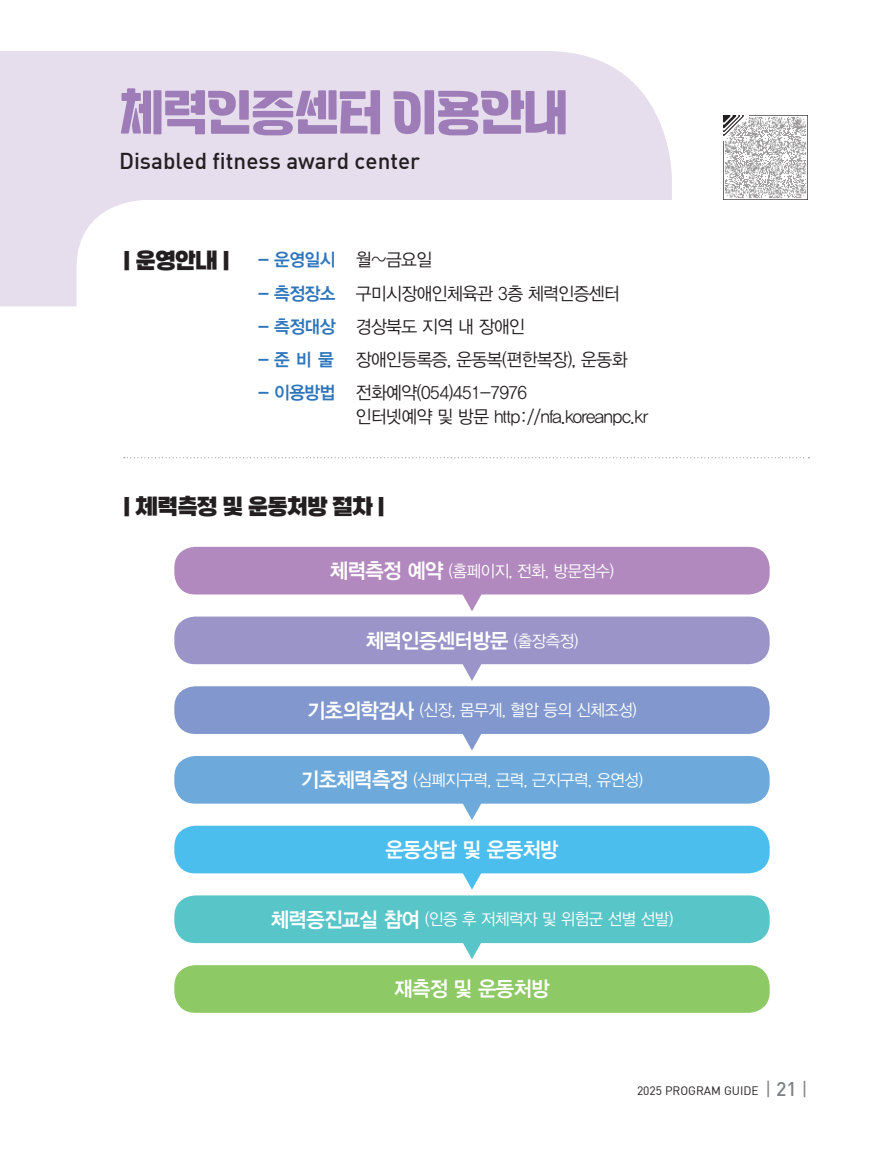
<style>
.page{position:relative;width:893px;height:1149px;background:#fff}
.page>*{position:absolute;margin:0;border:0;box-sizing:border-box;transform-origin:0 0}
.t1{font:54px "Tenada";letter-spacing:-.03em;color:#9d7cb7;scale:.95 1}
.t2{font:22.5px "Dinmed";color:#231f20}
.t3{font:22.5px "SB Aggro B";letter-spacing:-.03em;color:#231f20;scale:.95 1}
.t4{font:21px "YDIYGO340";letter-spacing:-.03em;color:#fff;scale:.95 1}
.t5{font:18px/24px "YDIYGO320";letter-spacing:-.03em;color:#231f20;scale:.95 1}
.t6{font:18px "YDIYGO340";color:#2e76bc;scale:.95 1}
.t7{font:16.5px "YDIYGO320";letter-spacing:-.03em;color:#fff;scale:.95 1}
.t8{font:12px "Dinreg";color:#231f20}
.s1{font-family:"YDIYGO320";color:#231f20}
.s2{font-family:"YDIYGO340";color:#2e76bc}
.s3{font-family:"YDIYGO340";font-size:21px}
.s4{font-family:"YDIYGO320";font-size:16.5px}
.s5{font-size:19.5px;color:#808285}
.s6{font-family:"Dinmed";font-size:19.5px;color:#808285}
</style>
<div class="page">
<div style="left:0;top:51px;width:672px;height:255px;background:#e6dded"></div>
<div style="left:77px;top:200px;width:731px;height:859px;background:#fff;border-radius:68px"></div>
<svg style="left:124px;top:457px;width:685px;height:1px"></svg>
<div style="left:174px;top:964px;width:596px;height:48px;background:#8dc964;border-radius:21px"></div>
<div style="left:174px;top:546px;width:596px;height:48px;background:#b289be;border-radius:21px"></div>
<svg style="left:462px;top:594px;width:20px;height:17px"></svg>
<div style="left:174px;top:616px;width:596px;height:48px;background:#9a94c8;border-radius:21px"></div>
<svg style="left:462px;top:664px;width:20px;height:16px"></svg>
<div style="left:174px;top:686px;width:596px;height:47px;background:#8197cd;border-radius:21px"></div>
<svg style="left:462px;top:733px;width:20px;height:17px"></svg>
<div style="left:174px;top:755px;width:596px;height:48px;background:#6da9db;border-radius:21px"></div>
<svg style="left:462px;top:803px;width:20px;height:16px"></svg>
<div style="left:174px;top:825px;width:596px;height:48px;background:#4bbeed;border-radius:21px"></div>
<svg style="left:462px;top:873px;width:20px;height:16px"></svg>
<div style="left:174px;top:895px;width:596px;height:47px;background:#58c5c8;border-radius:21px"></div>
<svg style="left:462px;top:942px;width:20px;height:16px"></svg>
<img style="left:723px;top:115px;width:85px;height:85px">
<h1 class="t1" style="left:119px;top:78px;width:475px">체력인증센터 이용안내</h1>
<p class="t2" style="left:119px;top:147px;width:303px">Disabled fitness award center</p>
<p class="t3" style="left:123px;top:249px;width:114px">| 운영안내 |</p>
<p class="t6" style="left:258px;top:249px;width:185px">- 운영일시 <span class="s1">월~금요일</span></p>
<p class="t5" style="left:258px;top:281px;width:382px"><span class="s2">- 측정장소</span> 구미시장애인체육관 3층 체력인증센터</p>
<p class="t5" style="left:258px;top:314px;width:282px"><span class="s2">- 측정대상</span> 경상북도 지역 내 장애인</p>
<p class="t5" style="left:258px;top:347px;width:390px"><span class="s2">- 준 비 물</span> 장애인등록증, 운동복(편한복장), 운동화</p>
<p class="t5" style="left:356px;top:380px;width:310px;text-indent:-98px"><span class="s2">- 이용방법</span> 전화예약(054)451-7976<br>인터넷예약 및 방문 http://nfa.koreanpc.kr</p>
<p class="t3" style="left:123px;top:495px;width:277px">| 체력측정 및 운동처방 절차 |</p>
<p class="t7" style="left:330px;top:562px;width:301px"><span class="s3">체력측정 예약</span> (홈페이지, 전화, 방문접수)</p>
<p class="t4" style="left:366px;top:628px;width:225px">체력인증센터방문 <span class="s4">(출장측정)</span></p>
<p class="t7" style="left:307px;top:701px;width:348px"><span class="s3">기초의학검사</span> (신장, 몸무게, 혈압 등의 신체조성)</p>
<p class="t7" style="left:301px;top:771px;width:362px"><span class="s3">기초체력측정</span> (심폐지구력, 근력, 근지구력, 유연성)</p>
<p class="t4" style="left:385px;top:837px;width:184px">운동상담 및 운동처방</p>
<p class="t7" style="left:271px;top:910px;width:425px"><span class="s3">체력증진교실 참여</span> (인증 후 저체력자 및 위험군 선별 선발)</p>
<p class="t4" style="left:394px;top:976px;width:165px">재측정 및 운동처방</p>
<p class="t8" style="left:637px;top:1082px;width:172px">2025 PROGRAM GUIDE <span class="s5">|</span> <span class="s6">21</span> <span class="s5">|</span></p>
</div>
